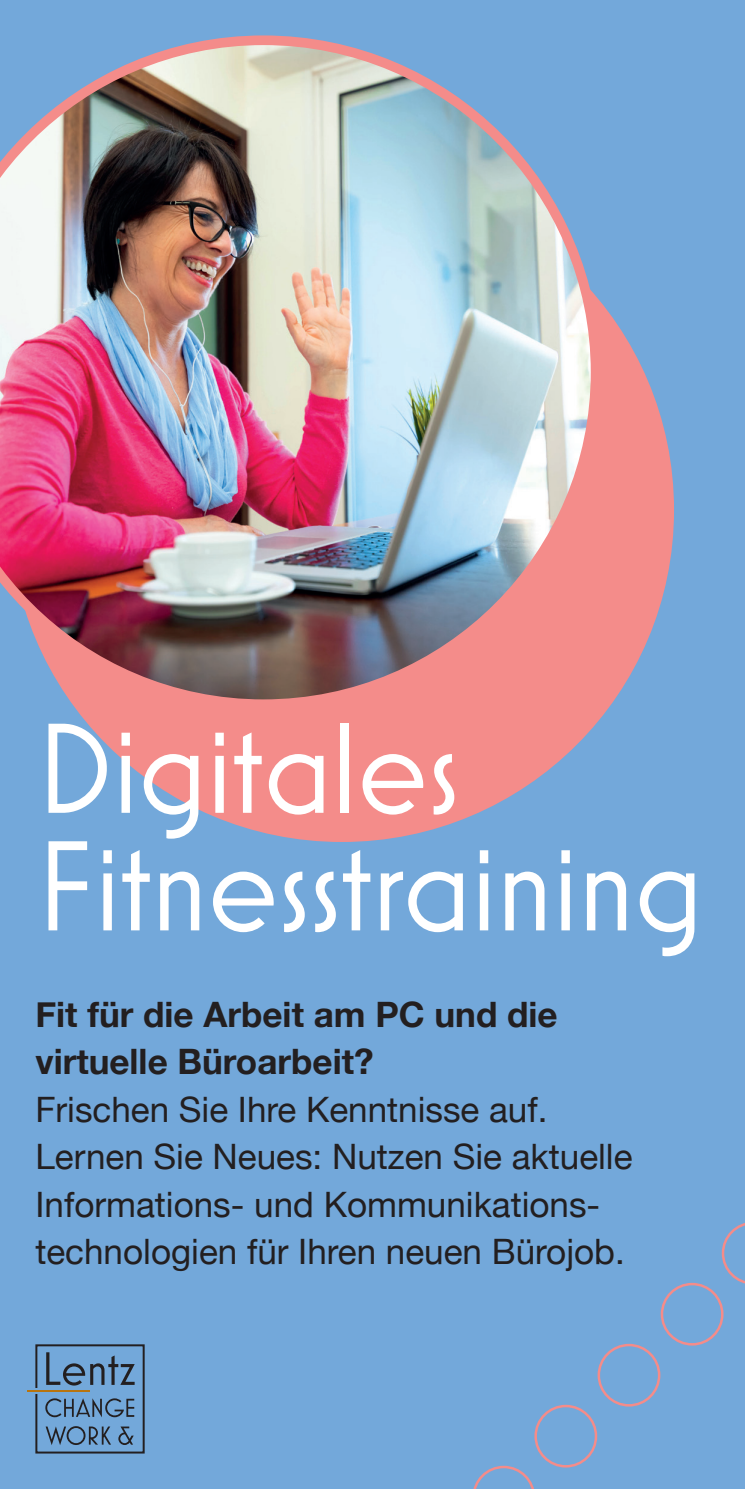
<style>
.page{position:relative;width:745px;height:1489px;background:#fff}
.page>*{position:absolute;margin:0;border:0;box-sizing:border-box;transform-origin:0 0}
.head{font:130px/117.5px "Mostra Nuova";color:#fff}
.copy{font:35px/47.5px "Helvetica Neue";color:#231f20}
.copy-2{font:700 35px/47.5px "Helvetica Neue";color:#231f20}
</style>
<div class="page">
<div style="left:0;top:0;width:744px;height:1488px;background:#73a8da"></div>
<div style="left:10px;top:178px;width:663px;height:664px;background:#f48c8a;border-radius:50%"></div>
<img style="left:0;top:35px;width:600px;height:674px">
<div style="left:534px;top:1404px;width:63px;height:63px;border:2px solid #f48c8a;border-radius:50%"></div>
<div style="left:597px;top:1343px;width:63px;height:63px;border:2px solid #f48c8a;border-radius:50%"></div>
<div style="left:660px;top:1282px;width:63px;height:63px;border:2px solid #f48c8a;border-radius:50%"></div>
<svg style="left:721px;top:1223px;width:23px;height:61px"></svg>
<svg style="left:473px;top:1465px;width:61px;height:23px"></svg>
<div style="left:35px;top:1344px;width:109px;height:109px;border:2px solid #231f20"></div>
<svg style="left:46px;top:1426px;width:88px;height:18px"></svg>
<hr style="left:27px;top:1390px;width:63px;height:1px;background:#b8740e">
<svg style="left:33px;top:1352px;width:102px;height:65px"></svg>
<p class="head" style="left:35px;top:708px;width:668px">Digitales<br>Fitnesstraining</p>
<p class="copy-2" style="left:35px;top:991px;width:523px">Fit für die Arbeit am PC und die virtuelle Büroarbeit?</p>
<p class="copy" style="left:35px;top:1087px;width:598px">Frischen Sie Ihre Kenntnisse auf.<br>Lernen Sie Neues: Nutzen Sie aktuelle Informations- und Kommunikations&shy;technologien für Ihren neuen Bürojob.</p>
</div>
